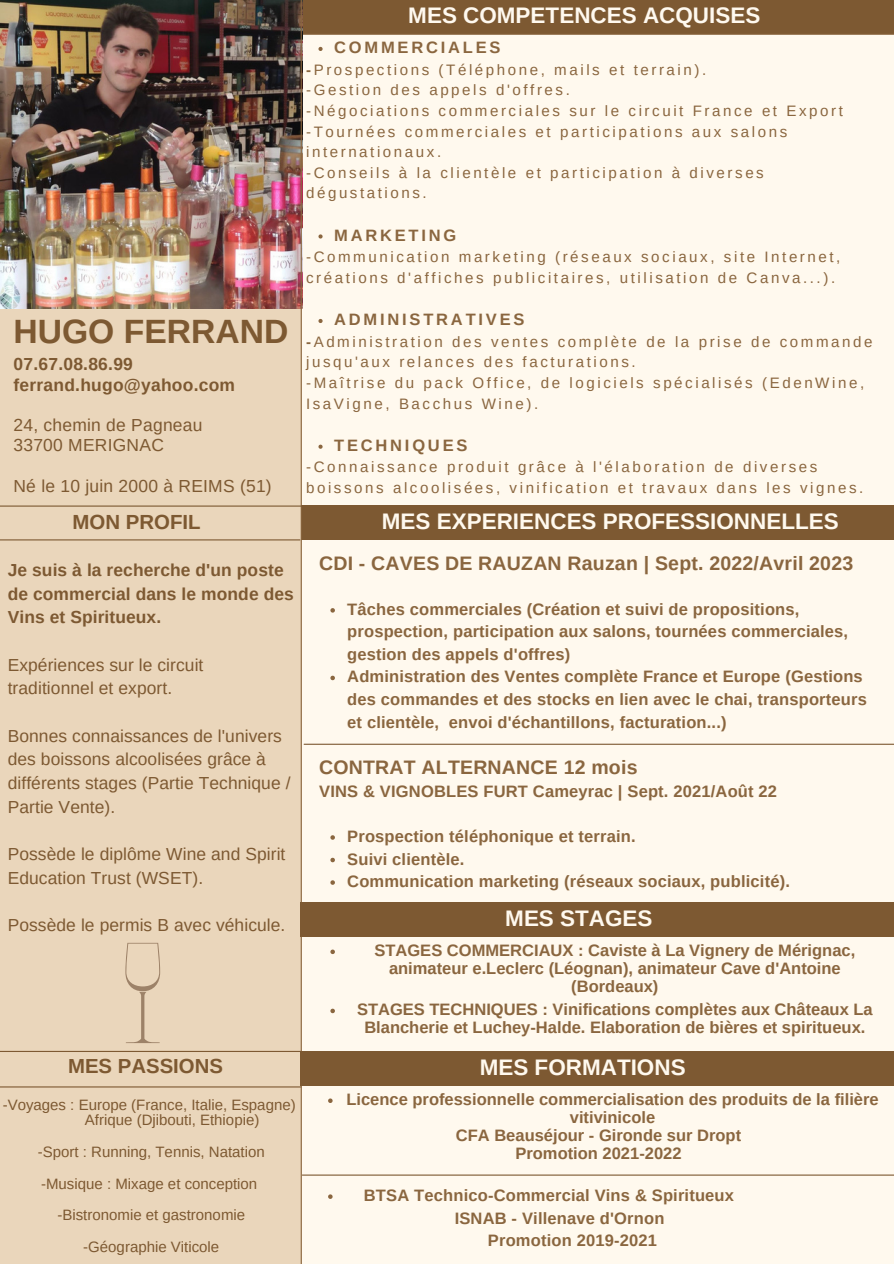
<style>
.page{position:relative;width:894px;height:1264px;background:#fff}
.page>*{position:absolute;margin:0;border:0;box-sizing:border-box;transform-origin:0 0}
.t1{font:700 33.6px "Arimo";color:#7d5932}
.t2{font:700 22.5px "Arimo";color:#fff9ee}
.t3{font:700 22.5px "Arimo";color:#fff9ef}
.t4{font:700 20.4px "Arimo";color:#7d5932}
.t5{font:700 19.5px "Arimo";letter-spacing:.01em;color:#8a663f}
.t6{font:17.4px/23.7px "Arimo";letter-spacing:.005em;color:#7d5932}
.t7{font:700 17.4px/23.7px "Arimo";letter-spacing:.005em;color:#7d5932}
.t8{font:700 16.5px/18px "Arimo";letter-spacing:.01em;color:#8a663f;text-align:center}
.t9{font:700 16.5px "Arimo";letter-spacing:.17em;color:#8a663f}
.t10{font:15.15px/20.5px "Arimo";letter-spacing:.17em;color:#8a663f}
.t11{font:15px "Arimo";color:#7d5932}
.s1{font-weight:700}
</style>
<div class="page">
<div style="left:0;top:0;width:893px;height:1263px;background:#fff9ee"></div>
<div style="left:301px;top:0;width:592px;height:34px;background:#7d5932"></div>
<div style="left:0;top:295px;width:301px;height:968px;background:#ead6bb"></div>
<div style="left:301px;top:505px;width:592px;height:35px;background:#7d5932"></div>
<hr style="left:0;top:539px;width:300px;height:1px;background:#7d5932">
<hr style="left:0;top:1050px;width:301px;height:1px;background:#7d5932">
<hr style="left:300px;top:34px;width:593px;height:1px;background:#8a663f">
<hr style="left:0;top:1086px;width:301px;height:1px;background:#7d5932">
<img style="left:0;top:0;width:300px;height:308px">
<hr style="left:300px;top:0;width:2px;height:1263px;background:#8a663f">
<svg style="left:330px;top:835px;width:5px;height:4px"></svg>
<svg style="left:330px;top:857px;width:5px;height:5px"></svg>
<svg style="left:330px;top:880px;width:5px;height:4px"></svg>
<div style="left:300px;top:1051px;width:593px;height:35px;background:#7d5932"></div>
<svg style="left:328px;top:1098px;width:4px;height:4px"></svg>
<svg style="left:328px;top:1194px;width:4px;height:4px"></svg>
<hr style="left:302px;top:1174px;width:591px;height:1px;background:#7d5932">
<hr style="left:304px;top:743px;width:589px;height:1px;background:#7d5932">
<hr style="left:0;top:505px;width:301px;height:1px;background:#7d5932">
<svg style="left:125px;top:942px;width:35px;height:101px"></svg>
<svg style="left:318px;top:47px;width:4px;height:4px"></svg>
<svg style="left:318px;top:234px;width:4px;height:4px"></svg>
<svg style="left:318px;top:319px;width:4px;height:4px"></svg>
<svg style="left:318px;top:444px;width:4px;height:5px"></svg>
<svg style="left:330px;top:608px;width:5px;height:4px"></svg>
<svg style="left:330px;top:675px;width:5px;height:5px"></svg>
<div style="left:300px;top:902px;width:593px;height:35px;background:#7d5932"></div>
<svg style="left:330px;top:949px;width:5px;height:5px"></svg>
<svg style="left:330px;top:1008px;width:5px;height:5px"></svg>
<p class="t3" style="left:408px;top:2px;width:353px">MES COMPETENCES ACQUISES</p>
<p class="t9" style="left:334px;top:38px;width:168px">COMMERCIALES</p>
<p class="t10" style="left:306px;top:59px;width:401px"><span class="s1">-</span>Prospections (Téléphone, mails et terrain).</p>
<p class="t10" style="left:306px;top:80px;width:265px">-Gestion des appels d'offres.</p>
<p class="t10" style="left:306px;top:100px;width:538px">-Négociations commerciales sur le circuit France et Export</p>
<p class="t10" style="left:306px;top:121px;width:482px">-Tournées commerciales et participations aux salons internationaux.</p>
<p class="t10" style="left:306px;top:162px;width:459px">-Conseils à la clientèle et participation à diverses dégustations.</p>
<p class="t9" style="left:334px;top:226px;width:124px">MARKETING</p>
<p class="t10" style="left:306px;top:247px;width:535px">-Communication marketing (réseaux sociaux, site Internet, créations d'affiches publicitaires, utilisation de Canva...).</p>
<p class="t1" style="left:13px;top:313px;width:276px">HUGO FERRAND</p>
<p class="t7" style="left:13px;top:352px;width:121px">07.67.08.86.99</p>
<p class="t7" style="left:13px;top:373px;width:223px">ferrand.hugo@yahoo.com</p>
<p class="t6" style="left:13px;top:413px;width:190px">24, chemin de Pagneau</p>
<p class="t6" style="left:13px;top:433px;width:152px">33700 MERIGNAC</p>
<p class="t6" style="left:13px;top:474px;width:260px">Né le 10 juin 2000 à REIMS (51)</p>
<p class="t4" style="left:72px;top:510px;width:130px">MON PROFIL</p>
<p class="t7" style="left:8px;top:558px;width:287px">Je suis à la recherche d'un poste de commercial dans le monde des<br>Vins et Spiritueux.</p>
<p class="t6" style="left:8px;top:653px;width:197px">Expériences sur le circuit traditionnel et export.</p>
<p class="t6" style="left:8px;top:724px;width:284px">Bonnes connaissances de l'univers des boissons alcoolisées grâce à différents stages (Partie Technique /<br>Partie Vente).</p>
<p class="t6" style="left:8px;top:842px;width:279px">Possède le diplôme Wine and Spirit<br>Education Trust (WSET).</p>
<p class="t6" style="left:8px;top:913px;width:279px">Possède le permis B avec véhicule.</p>
<p class="t4" style="left:68px;top:1054px;width:156px">MES PASSIONS</p>
<p class="t11" style="left:3px;top:1096px;width:294px">-Voyages : Europe (France, Italie, Espagne)</p>
<p class="t11" style="left:85px;top:1111px;width:176px">Afrique (Djibouti, Ethiopie)</p>
<p class="t11" style="left:38px;top:1143px;width:228px">-Sport : Running, Tennis, Natation</p>
<p class="t11" style="left:41px;top:1174px;width:218px">-Musique : Mixage et conception</p>
<p class="t11" style="left:57px;top:1206px;width:189px">-Bistronomie et gastronomie</p>
<p class="t11" style="left:83px;top:1237px;width:137px">-Géographie Viticole</p>
<p class="t9" style="left:334px;top:310px;width:192px">ADMINISTRATIVES</p>
<p class="t10" style="left:306px;top:331px;width:567px"><span class="s1">-</span>Administration des ventes complète de la prise de commande jusqu'aux relances des facturations.</p>
<p class="t10" style="left:306px;top:372px;width:559px">-Maîtrise du pack Office, de logiciels spécialisés (EdenWine,<br>IsaVigne, Bacchus Wine).</p>
<p class="t9" style="left:334px;top:436px;width:135px">TECHNIQUES</p>
<p class="t10" style="left:306px;top:457px;width:558px">-Connaissance produit grâce à l'élaboration de diverses boissons alcoolisées, vinification et travaux dans les vignes.</p>
<p class="t2" style="left:382px;top:509px;width:458px">MES EXPERIENCES PROFESSIONNELLES</p>
<p class="t5" style="left:319px;top:552px;width:535px">CDI - CAVES DE RAUZAN Rauzan | Sept. 2022/Avril 2023</p>
<p class="t8" style="left:347px;top:598px;width:502px;line-height:22.5px;text-align:left">Tâches commerciales (Création et suivi de propositions, prospection, participation aux salons, tournées commerciales, gestion des appels d'offres)</p>
<p class="t8" style="left:347px;top:665px;width:521px;line-height:22.5px;text-align:left">Administration des Ventes complète France et Europe (Gestions des commandes et des stocks en lien avec le chai, transporteurs et clientèle, envoi d'échantillons, facturation...)</p>
<p class="t5" style="left:319px;top:756px;width:320px">CONTRAT ALTERNANCE 12 mois</p>
<p class="t8" style="left:319px;top:782px;width:459px">VINS &amp; VIGNOBLES FURT Cameyrac | Sept. 2021/Août 22</p>
<p class="t8" style="left:347px;top:827px;width:290px">Prospection téléphonique et terrain.</p>
<p class="t8" style="left:347px;top:849px;width:119px">Suivi clientèle.</p>
<p class="t8" style="left:347px;top:872px;width:444px">Communication marketing (réseaux sociaux, publicité).</p>
<p class="t2" style="left:505px;top:905px;width:149px">MES STAGES</p>
<p class="t8" style="left:374px;top:941px;width:482px">STAGES COMMERCIAUX : Caviste à La Vignery de Mérignac, animateur e.Leclerc (Léognan), animateur Cave d'Antoine (Bordeaux)</p>
<p class="t8" style="left:357px;top:1000px;width:517px">STAGES TECHNIQUES : Vinifications complètes aux Châteaux La<br>Blancherie et Luchey-Halde. Elaboration de bières et spiritueux.</p>
<p class="t2" style="left:479px;top:1054px;width:207px">MES FORMATIONS</p>
<p class="t8" style="left:346px;top:1090px;width:533px">Licence professionnelle commercialisation des produits de la filière vitivinicole</p>
<p class="t8" style="left:455px;top:1126px;width:287px">CFA Beauséjour - Gironde sur Dropt</p>
<p class="t8" style="left:515px;top:1144px;width:168px">Promotion 2021-2022</p>
<p class="t8" style="left:364px;top:1186px;width:371px">BTSA Technico-Commercial Vins &amp; Spiritueux</p>
<p class="t8" style="left:454px;top:1208px;width:211px">ISNAB - Villenave d'Ornon</p>
<p class="t8" style="left:488px;top:1231px;width:170px">Promotion 2019-2021</p>
</div>
